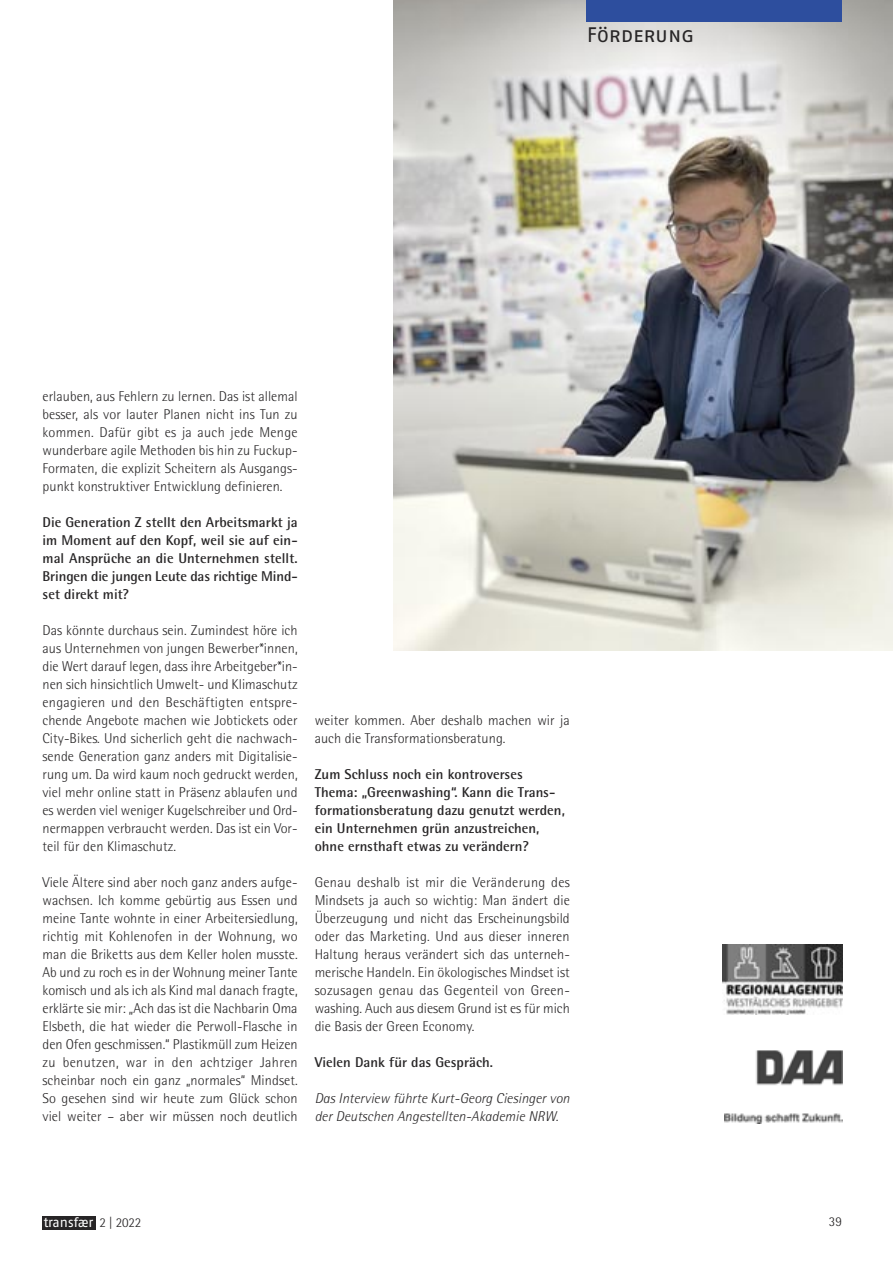
<style>
.page{position:relative;width:893px;height:1263px;background:#fff}
.page>*{position:absolute;margin:0;border:0;box-sizing:border-box;transform-origin:0 0}
.t1{font:21px "Fago No Regular Caps";letter-spacing:-.01em;color:#272526}
.t2{font:300 14.25px/18px "Rotis Semi Sans";letter-spacing:.005em;color:#272526;text-align:justify}
.t3{font:700 14.25px/18px "Rotis Semi Sans";letter-spacing:.005em;color:#272526;text-align:justify}
.t4{font:italic 300 14.25px/18px "Rotis Semi Sans";letter-spacing:.005em;color:#272526}
.t5{font:13.5px "Fago No";color:#fff}
.t6{font:300 13.5px "Rotis Semi Sans";color:#272526}
.s1{font-family:"Rotis Semi Sans";font-weight:300;color:#272526}
</style>
<div class="page">
<img style="left:394px;top:0;width:499px;height:651px">
<div style="left:43px;top:1216px;width:53px;height:13px;background:#272526"></div>
<div style="left:587px;top:0;width:255px;height:21px;background:#2d4e9e"></div>
<img style="left:724px;top:1050px;width:118px;height:73px">
<img style="left:722px;top:944px;width:121px;height:70px">
<h1 class="t1" style="left:587px;top:23px;width:109px">Förderung</h1>
<p class="t2" style="left:43px;top:387px;width:257px">erlauben, aus Fehlern zu lernen. Das ist allemal besser, als vor lauter Planen nicht ins Tun zu kommen. Dafür gibt es ja auch jede Menge wunderbare agile Methoden bis hin zu Fuckup-Formaten, die explizit Scheitern als Ausgangs&shy;punkt konstruktiver Entwicklung definieren.</p>
<p class="t3" style="left:43px;top:513px;width:257px">Die Generation Z stellt den Arbeitsmarkt ja im Moment auf den Kopf, weil sie auf ein&shy;mal Ansprüche an die Unternehmen stellt.<br>Bringen die jungen Leute das richtige Mind&shy;set direkt mit?</p>
<p class="t2" style="left:43px;top:621px;width:257px">Das könnte durchaus sein. Zumindest höre ich aus Unternehmen von jungen Bewerber*innen, die Wert darauf legen, dass ihre Arbeitgeber*in&shy;nen sich hinsichtlich Umwelt- und Klimaschutz engagie ren und den Beschäftigten entspre&shy;chende Angebote machen wie Jobtickets oder City-Bikes. Und sicherlich geht die nachwach&shy;sende Generation ganz anders mit Digitalisie&shy;rung um. Da wird kaum noch gedruckt werden, viel mehr online statt in Präsenz ablaufen und es werden viel weniger Kugelschreiber und Ord&shy;nermappen verbraucht werden. Das ist ein Vor&shy;teil für den Klimaschutz.</p>
<p class="t2" style="left:43px;top:873px;width:257px">Viele Ältere sind aber noch ganz anders aufge&shy;wachsen. Ich komme gebürtig aus Essen und meine Tante wohnte in einer Arbeitersiedlung, richtig mit Kohlenofen in der Wohnung, wo man die Briketts aus dem Keller holen musste.<br>Ab und zu roch es in der Wohnung meiner Tante komisch und als ich als Kind mal danach fragte, erklärte sie mir: „Ach das ist die Nachbarin Oma Elsbeth, die hat wieder die Perwoll-Flasche in den Ofen geschmissen.“ Plastikmüll zum Heizen zu benutzen, war in den achtziger Jahren scheinbar noch ein ganz „normales“ Mindset.<br>So gesehen sind wir heute zum Glück schon viel weiter – aber wir müssen noch deutlich</p>
<p class="t2" style="left:315px;top:711px;width:257px">weiter kommen. Aber deshalb machen wir ja auch die Transformationsberatung.</p>
<p class="t3" style="left:315px;top:765px;width:252px;text-align:left">Zum Schluss noch ein kontroverses Thema: „Greenwashing“. Kann die Trans&shy;formationsberatung dazu genutzt werden, ein Unternehmen grün anzustreichen, ohne ernsthaft etwas zu verändern?</p>
<p class="t2" style="left:315px;top:873px;width:257px">Genau deshalb ist mir die Veränderung des Mindsets ja auch so wichtig: Man ändert die Überzeugung und nicht das Erscheinungsbild oder das Marketing. Und aus dieser inneren Haltung heraus verändert sich das unterneh&shy;merische Handeln. Ein ökologisches Mindset ist sozusagen genau das Gegenteil von Green - washing. Auch aus diesem Grund ist es für mich die Basis der Green Economy.</p>
<p class="t3" style="left:315px;top:1053px;width:180px">Vielen Dank für das Gespräch.</p>
<p class="t4" style="left:315px;top:1089px;width:257px">Das Interview führte Kurt-Georg Ciesinger von der Deutschen Angestellten-Akademie NRW.</p>
<p class="t5" style="left:44px;top:1215px;width:99px">transfær <span class="s1">2 | 2022</span></p>
<p class="t6" style="left:829px;top:1213px;width:15px">39</p>
</div>
